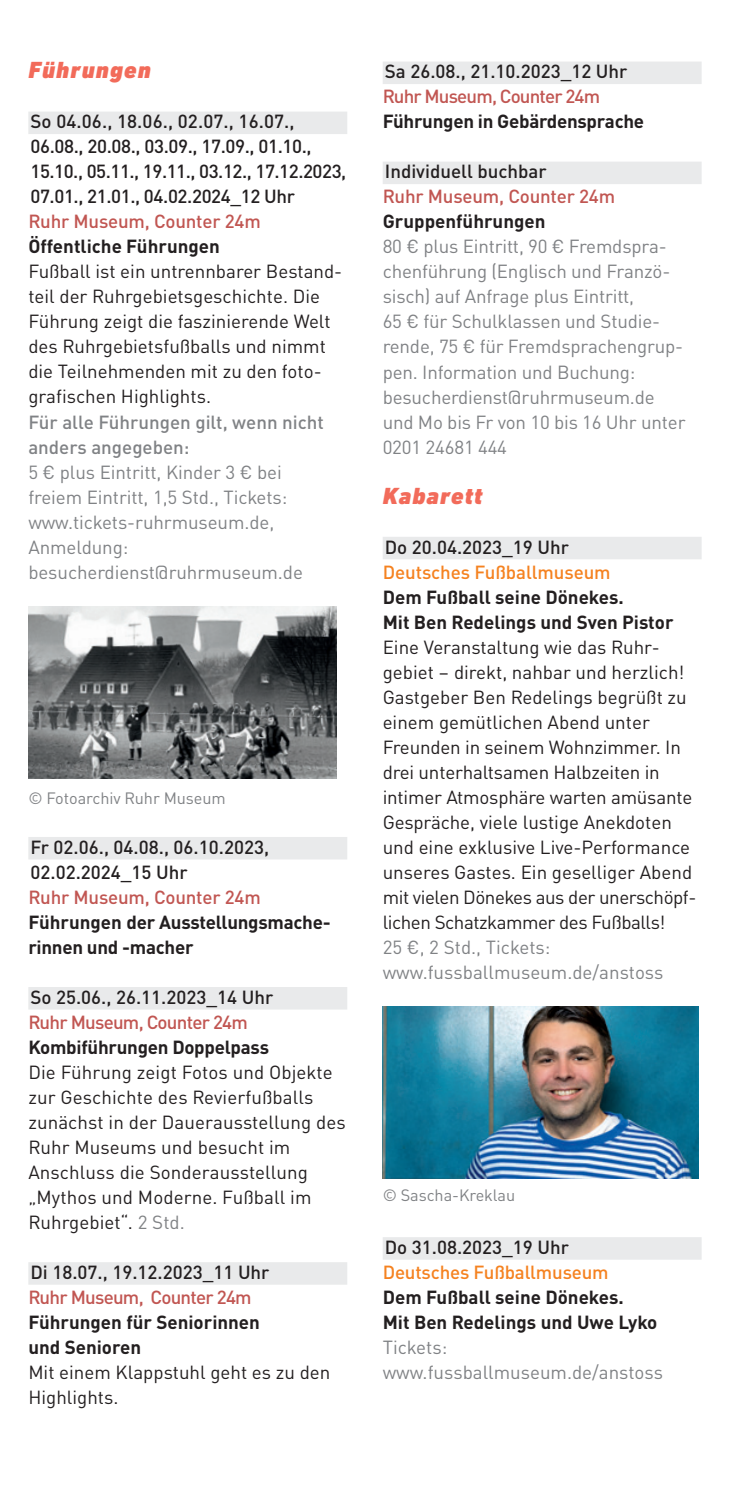
<style>
.page{position:relative;width:730px;height:1489px;background:#fff}
.page>*{position:absolute;margin:0;border:0;box-sizing:border-box;transform-origin:0 0}
.t1{font:italic 900 23.75px "DIN Next LT Pro";letter-spacing:.05em;color:#f26b5a}
.t2{font:18.75px/25px "DIN Pro";color:#231f20}
.t3{font:18.75px/25px "DIN Pro";letter-spacing:-.01em;color:#808285}
.t4{font:700 18.75px/25px "DIN Pro";color:#231f20}
.t5{font:500 18.75px/25px "DIN Pro";color:#231f20}
.t6{font:500 18.75px/25px "DIN Pro";letter-spacing:-.02em;color:#231f20}
.t7{font:500 18.75px "DIN Pro";letter-spacing:-.01em;color:#c15652}
.t8{font:500 18.75px "DIN Pro";letter-spacing:-.03em;color:#c15652}
.t9{font:500 18.75px/25px "DIN Pro";color:#808285}
.t10{font:500 18.75px "DIN Pro";letter-spacing:-.01em;color:#f58220}
.t11{font:16.25px "DIN Pro";letter-spacing:-.005em;color:#808285}
.s1{color:#808285}
</style>
<div class="page">
<div style="left:28px;top:112px;width:319px;height:22px;background:#e9eaeb"></div>
<div style="left:28px;top:837px;width:319px;height:22px;background:#e9eaeb"></div>
<div style="left:28px;top:987px;width:319px;height:22px;background:#e9eaeb"></div>
<div style="left:28px;top:1262px;width:319px;height:22px;background:#e9eaeb"></div>
<div style="left:383px;top:62px;width:319px;height:22px;background:#e9eaeb"></div>
<div style="left:383px;top:162px;width:319px;height:22px;background:#e9eaeb"></div>
<div style="left:383px;top:537px;width:319px;height:22px;background:#e9eaeb"></div>
<div style="left:383px;top:1237px;width:319px;height:22px;background:#e9eaeb"></div>
<img style="left:28px;top:606px;width:309px;height:172px">
<img style="left:383px;top:1006px;width:315px;height:172px">
<p class="t1" style="left:28px;top:61px;width:124px">Führungen</p>
<p class="t6" style="left:30px;top:111px;width:317px">So 04.06., 18.06., 02.07., 16.07., 06.08., 20.08., 03.09., 17.09., 01.10., 15.10., 05.11., 19.11., 03.12., 17.12.2023, 07.01., 21.01., 04.02.2024_12 Uhr</p>
<p class="t7" style="left:28px;top:215px;width:234px">Ruhr Museum, Counter 24m</p>
<p class="t4" style="left:28px;top:236px;width:193px">Öffentliche Führungen</p>
<p class="t2" style="left:28px;top:261px;width:315px">Fußball ist ein untrennbarer Bestand&shy;teil der Ruhrgebietsgeschichte. Die Führung zeigt die faszinierende Welt des Ruhrgebietsfußballs und nimmt die Teilnehmenden mit zu den foto&shy;grafischen Highlights.</p>
<p class="t9" style="left:28px;top:411px;width:297px">Für alle Führungen gilt, wenn nicht anders angegeben:</p>
<p class="t3" style="left:28px;top:461px;width:276px">5 € plus Eintritt, Kinder 3 € bei freiem Eintritt, 1,5 Std., Tickets: www.tickets-ruhrmuseum.de,<br>Anmeldung: besucherdienst@ruhrmuseum.de</p>
<p class="t11" style="left:28px;top:792px;width:199px">© Fotoarchiv Ruhr Museum</p>
<p class="t5" style="left:30px;top:836px;width:240px">Fr 02.06., 04.08., 06.10.2023,<br>02.02.2024_15 Uhr</p>
<p class="t7" style="left:28px;top:890px;width:234px">Ruhr Museum, Counter 24m</p>
<p class="t4" style="left:28px;top:911px;width:304px">Führungen der Ausstellungsmache&shy;rinnen und -macher</p>
<p class="t5" style="left:30px;top:986px;width:244px">So 25.06., 26.11.2023_14 Uhr</p>
<p class="t8" style="left:28px;top:1015px;width:221px">Ruhr Museum, Counter 24m</p>
<p class="t4" style="left:28px;top:1036px;width:242px">Kombiführungen Doppelpass</p>
<p class="t2" style="left:28px;top:1061px;width:319px">Die Führung zeigt Fotos und Objekte zur Geschichte des Revierfußballs zunächst in der Dauerausstellung des<br>Ruhr Museums und besucht im<br>Anschluss die Sonder ausstellung „Mythos und Moderne. Fußball im<br>Ruhrgebiet“. <span class="s1">2 Std.</span></p>
<p class="t5" style="left:30px;top:1261px;width:241px">Di 18.07., 19.12.2023_11 Uhr</p>
<p class="t8" style="left:28px;top:1290px;width:225px">Ruhr Museum, Counter 24m</p>
<p class="t4" style="left:28px;top:1311px;width:233px">Führungen für Seniorinnen und Senioren</p>
<p class="t2" style="left:28px;top:1361px;width:304px">Mit einem Klappstuhl geht es zu den<br>Highlights.</p>
<p class="t5" style="left:385px;top:61px;width:244px">Sa 26.08., 21.10.2023_12 Uhr</p>
<p class="t8" style="left:383px;top:90px;width:219px">Ruhr Museum, Counter 24m</p>
<p class="t4" style="left:383px;top:111px;width:263px">Führungen in Gebärdensprache</p>
<p class="t5" style="left:385px;top:161px;width:163px">Individuell buchbar</p>
<p class="t7" style="left:383px;top:190px;width:234px">Ruhr Museum, Counter 24m</p>
<p class="t4" style="left:383px;top:211px;width:164px">Gruppenführungen</p>
<p class="t3" style="left:383px;top:236px;width:304px">80 € plus Eintritt, 90 € Fremdspra&shy;chenführung (Englisch und Franzö&shy;sisch) auf Anfrage plus Eintritt,<br>65 € für Schulklassen und Studie&shy;rende, 75 € für Fremdsprachengrup&shy;pen. Information und Buchung: besucherdienst@ruhrmuseum.de und Mo bis Fr von 10 bis 16 Uhr unter<br>0201 24681 444</p>
<p class="t1" style="left:383px;top:486px;width:101px">Kabarett</p>
<p class="t5" style="left:385px;top:536px;width:186px">Do 20.04.2023_19 Uhr</p>
<p class="t10" style="left:383px;top:565px;width:230px">Deutsches Fußballmuseum</p>
<p class="t4" style="left:383px;top:586px;width:292px">Dem Fußball seine Dönekes.<br>Mit Ben Redelings und Sven Pistor</p>
<p class="t2" style="left:383px;top:636px;width:315px">Eine Veranstaltung wie das Ruhr&shy;gebiet – direkt, nahbar und herzlich!<br>Gastgeber Ben Redelings begrüßt zu einem gemütlichen Abend unter Freunden in seinem Wohnzimmer. In drei unterhaltsamen Halbzeiten in intimer Atmosphäre warten amüsante Gespräche, viele lustige Anekdoten und eine exklusive Live-Performance unseres Gastes. Ein geselliger Abend mit vielen Dönekes aus der unerschöpf&shy;lichen Schatzkammer des Fußballs!</p>
<p class="t3" style="left:383px;top:936px;width:282px">25 €, 2 Std., Tickets: www.fussballmuseum.de/anstoss</p>
<p class="t11" style="left:383px;top:1189px;width:134px">© Sascha-Kreklau</p>
<p class="t5" style="left:385px;top:1236px;width:186px">Do 31.08.2023_19 Uhr</p>
<p class="t10" style="left:383px;top:1265px;width:227px">Deutsches Fußballmuseum</p>
<p class="t4" style="left:383px;top:1286px;width:276px">Dem Fußball seine Dönekes.<br>Mit Ben Redelings und Uwe Lyko</p>
<p class="t3" style="left:383px;top:1336px;width:282px">Tickets: www.fussballmuseum.de/anstoss</p>
</div>
